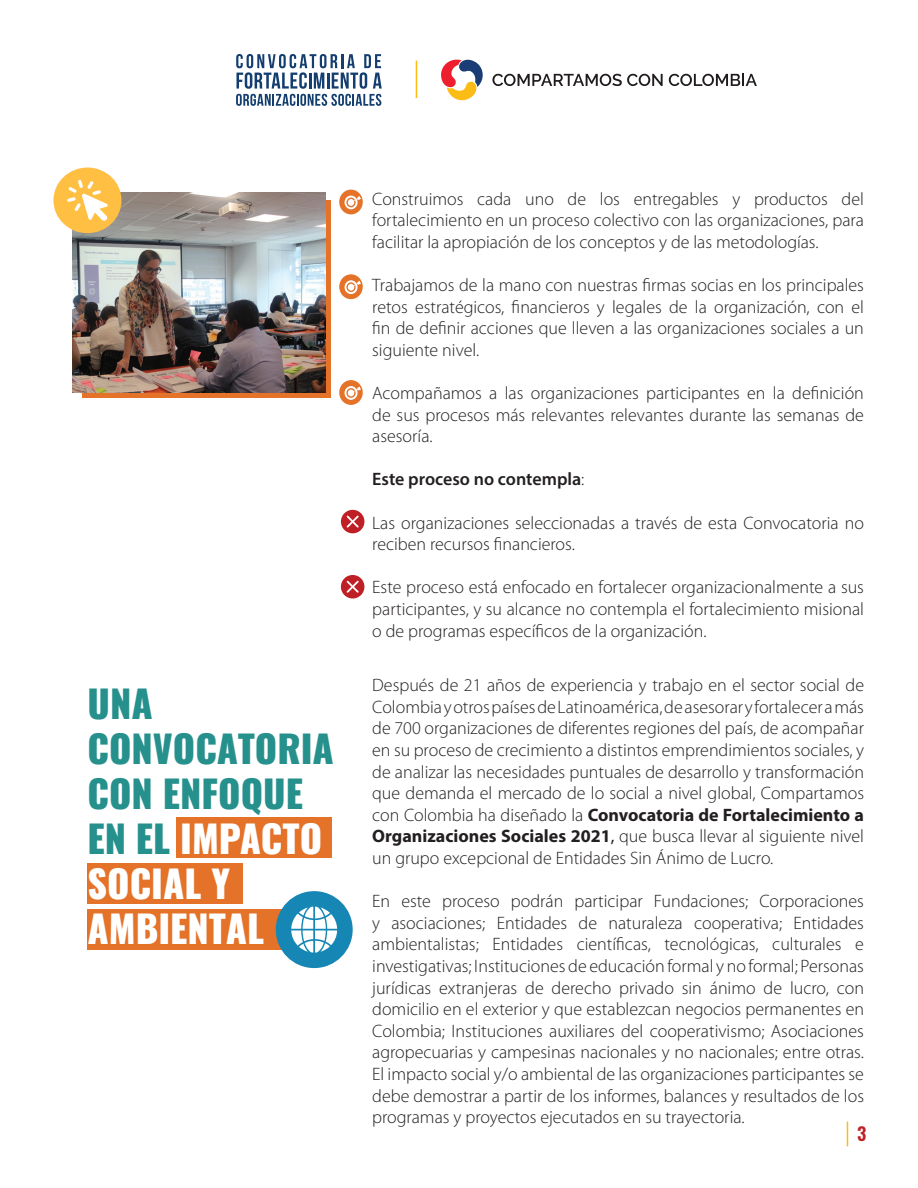
<style>
.page{position:relative;width:918px;height:1188px;background:#fff}
.page>*{position:absolute;margin:0;border:0;box-sizing:border-box;transform-origin:0 0}
.t1{font:800 37.5px/45px "Oswald";color:#26908c}
.t2{font:300 18px/21.6px "Myriad Pro";color:#231f20;text-align:justify}
.t3{font:600 18px "Myriad Pro";color:#231f20}
.t4{font:600 18px "Oswald";color:#bf2025}
.s1{color:#fff}
.s2{font-weight:300}
.s3{font-weight:700}
.s4{font-weight:400}
</style>
<div class="page">
<svg style="left:236px;top:54px;width:146px;height:52px"></svg>
<hr style="left:416px;top:61px;width:1px;height:37px;background:#fabc15">
<svg style="left:847px;top:1122px;width:1px;height:24px"></svg>
<svg style="left:441px;top:59px;width:42px;height:42px"></svg>
<svg style="left:492px;top:74px;width:171px;height:12px"></svg>
<svg style="left:669px;top:74px;width:88px;height:12px"></svg>
<div style="left:176px;top:818px;width:156px;height:40px;background:#e47228"></div>
<div style="left:87px;top:863px;width:156px;height:41px;background:#e47228"></div>
<div style="left:87px;top:909px;width:197px;height:41px;background:#e47228"></div>
<div style="left:82px;top:200px;width:249px;height:198px;background:#e47228"></div>
<img style="left:72px;top:192px;width:253px;height:201px">
<svg style="left:339px;top:190px;width:24px;height:24px"></svg>
<svg style="left:345px;top:196px;width:13px;height:13px"></svg>
<svg style="left:346px;top:198px;width:10px;height:9px"></svg>
<div style="left:348px;top:199px;width:6px;height:7px;background:#fff;border-radius:50%"></div>
<svg style="left:351px;top:196px;width:10px;height:7px"></svg>
<div style="left:339px;top:274px;width:24px;height:25px;background:#e47228;border-radius:50%"></div>
<svg style="left:345px;top:280px;width:13px;height:14px"></svg>
<svg style="left:346px;top:282px;width:10px;height:10px"></svg>
<div style="left:348px;top:284px;width:6px;height:7px;background:#fff;border-radius:50%"></div>
<svg style="left:351px;top:281px;width:10px;height:6px"></svg>
<svg style="left:339px;top:380px;width:24px;height:25px"></svg>
<svg style="left:345px;top:386px;width:13px;height:14px"></svg>
<svg style="left:346px;top:388px;width:10px;height:10px"></svg>
<svg style="left:348px;top:387px;width:13px;height:9px"></svg>
<div style="left:341px;top:510px;width:23px;height:23px;background:#bf2025;border-radius:50%"></div>
<svg style="left:347px;top:516px;width:12px;height:12px"></svg>
<div style="left:341px;top:575px;width:23px;height:23px;background:#bf2025;border-radius:50%"></div>
<svg style="left:347px;top:581px;width:12px;height:12px"></svg>
<div style="left:53px;top:168px;width:69px;height:65px;background:#febf42;border-radius:50%"></div>
<svg style="left:67px;top:180px;width:41px;height:41px"></svg>
<div style="left:276px;top:891px;width:77px;height:77px;background:#1686b5;border-radius:50%"></div>
<svg style="left:291px;top:907px;width:46px;height:46px"></svg>
<h1 class="t1" style="left:87px;top:682px;width:248px">UNA<br>CONVOCATORIA<br>CON ENFOQUE<br>EN EL <span class="s1">IMPACTO<br>SOCIAL Y<br>AMBIENTAL</span></h1>
<p class="t2" style="left:372px;top:188px;width:493px">Construimos cada uno de los entregables y productos del fortalecimiento en un proceso colectivo con las organizaciones, para facilitar la apropiación de los conceptos y de las metodologías.</p>
<p class="t2" style="left:372px;top:274px;width:493px">Trabajamos de la mano con nuestras firmas socias en los principales retos estratégicos, financieros y legales de la organización, con el fin de definir acciones que lleven a las organizaciones sociales a un siguiente nivel.</p>
<p class="t2" style="left:372px;top:382px;width:493px">Acompañamos a las organizaciones participantes en la definición de sus procesos más relevantes relevantes durante las semanas de asesoría.</p>
<p class="t3" style="left:372px;top:468px;width:214px">Este proceso no contempla<span class="s2">:</span></p>
<p class="t2" style="left:372px;top:512px;width:493px">Las organizaciones seleccionadas a través de esta Convocatoria no reciben recursos financieros.</p>
<p class="t2" style="left:372px;top:576px;width:493px">Este proceso está enfocado en fortalecer organizacionalmente a sus participantes, y su alcance no contempla el fortalecimiento misional o de programas específicos de la organización.</p>
<p class="t2" style="left:372px;top:674px;width:493px">Después de 21 años de experiencia y trabajo en el sector social de Colombia y otros países de Latinoamérica, de asesorar y fortalecer a más de 700 organizaciones de diferentes regiones del país, de acompañar en su proceso de crecimiento a distintos emprendimientos sociales, y de analizar las necesidades puntuales de desarrollo y transformación que demanda el mercado de lo social a nivel global, Compartamos con Colombia ha diseñado la <span class="s3">Convocatoria de Fortalecimiento a Organizaciones Sociales 2021</span><span class="s4">,</span> que busca llevar al siguiente nivel un grupo excepcional de Entidades Sin Ánimo de Lucro.</p>
<p class="t2" style="left:372px;top:890px;width:493px">En este proceso podrán participar Fundaciones; Corporaciones y asociaciones; Entidades de naturaleza cooperativa; Entidades ambientalistas; Entidades científicas, tecnológicas, culturales e investigativas; Instituciones de educación formal y no formal; Personas jurídicas extranjeras de derecho privado sin ánimo de lucro, con domicilio en el exterior y que establezcan negocios permanentes en Colombia; Instituciones auxiliares del cooperativismo; Asociaciones agropecuarias y campesinas nacionales y no nacionales; entre otras.<br>El impacto social y/o ambiental de las organizaciones participantes se debe demostrar a partir de los informes, balances y resultados de los programas y proyectos ejecutados en su trayectoria.</p>
<p class="t4" style="left:857px;top:1121px;width:11px">3</p>
</div>
